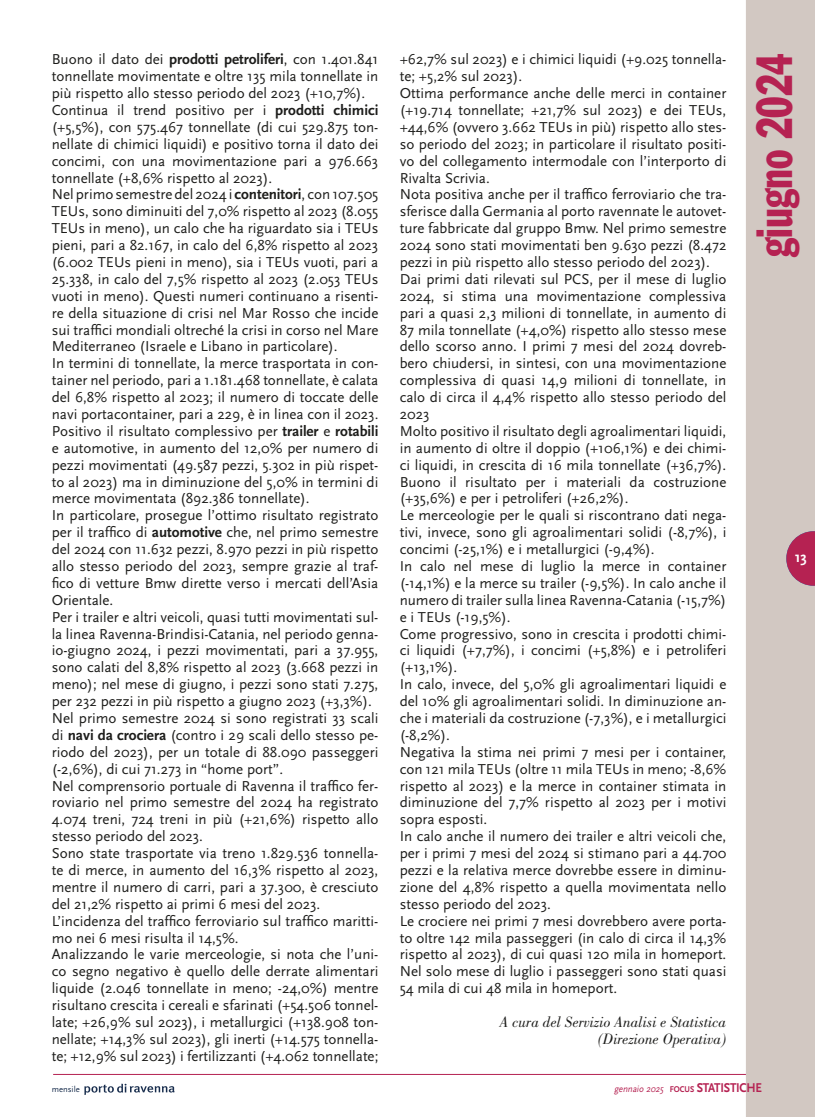
<style>
.page{position:relative;width:815px;height:1117px;background:#fff}
.page>*{position:absolute;margin:0;border:0;box-sizing:border-box;transform-origin:0 0}
.t1{font:condensed 50px "Franklin Gothic";color:#b52252;scale:.8 1}
.t2{font:italic 15.5px/16.9px "Bodoni Std";color:#1d1d1b;text-align:right}
.t3{font:15px/16.9px "Scala Sans";color:#1d1d1b}
.t4{font:700 15px "Scala Sans";color:#fff}
.t5{font:italic 9.88px "Scala Sans";color:#b52252;scale:.9 1}
.t6{font:8.62px "Scala Sans";color:#182d4d}
.s1{font-weight:700;font-size:15.12px}
.s2{font-weight:700;font-style:normal;font-size:8.75px}
.s3{font-weight:700;font-style:normal;font-size:13.38px}
</style>
<div class="page">
<hr style="left:53px;top:1073px;width:762px;height:1px;background:#b52252">
<div style="left:746px;top:0;width:69px;height:1116px;background:#d2c8c2"></div>
<svg style="left:786px;top:531px;width:29px;height:54px;background:#b94469"></svg>
<svg style="left:84px;top:1083px;width:91px;height:11px"></svg>
<p class="t3" style="left:52px;top:51px;width:328px">Buono il dato dei <span class="s1">prodotti petroliferi</span>, con 1.401.841 tonnellate movimentate e oltre 135 mila tonnellate in più rispetto allo stesso periodo del 2023 (+10,7%).<br>Continua il trend positivo per i <span class="s1">prodotti chimici </span>(+5,5%), con 575.467 tonnellate (di cui 529.875 ton&shy;nellate di chimici liquidi) e positivo torna il dato dei concimi, con una movimentazione pari a 976.663 tonnellate (+8,6% rispetto al 2023).<br>Nel primo semestre del 2024 i <span class="s1">contenitori</span>, con 107.505<br>TEUs, sono diminuiti del 7,0% rispetto al 2023 (8.055<br>TEUs in meno), un calo che ha riguardato sia i TEUs pieni, pari a 82.167, in calo del 6,8% rispetto al 2023 (6.002 TEUs pieni in meno), sia i TEUs vuoti, pari a 25.338, in calo del 7,5% rispetto al 2023 (2.053 TEUs vuoti in meno). Questi numeri continuano a risenti&shy;re della situazione di crisi nel Mar Rosso che incide sui traffici mondiali oltreché la crisi in corso nel Mare Mediterraneo (Israele e Libano in particolare).<br>In termini di tonnellate, la merce trasportata in con&shy;tainer nel periodo, pari a 1.181.468 tonnellate, è calata del 6,8% rispetto al 2023; il numero di toccate delle navi portacontainer, pari a 229, è in linea con il 2023.<br>Positivo il risultato complessivo per <span class="s1">trailer</span> e <span class="s1">rotabili </span>e automotive, in aumento del 12,0% per numero di pezzi movimentati (49.587 pezzi, 5.302 in più rispet&shy;to al 2023) ma in diminuzione del 5,0% in termini di merce movimentata (892.386 tonnellate).<br>In particolare, prosegue l’ottimo risultato registrato per il traffico di <span class="s1">automotive</span> che, nel primo semestre del 2024 con 11.632 pezzi, 8.970 pezzi in più rispetto allo stesso periodo del 2023, sempre grazie al traf&shy;fico di vetture Bmw dirette verso i mercati dell’Asia Orientale.<br>Per i trailer e altri veicoli, quasi tutti movimentati sul&shy;la linea Ravenna-Brindisi-Catania, nel periodo genna&shy;io-giugno 2024, i pezzi movimentati, pari a 37.955, sono calati del 8,8% rispetto al 2023 (3.668 pezzi in meno); nel mese di giugno, i pezzi sono stati 7.275, per 232 pezzi in più rispetto a giugno 2023 (+3,3%).<br>Nel primo semestre 2024 si sono registrati 33 scali di <span class="s1">navi da crociera</span> (contro i 29 scali dello stesso pe&shy;riodo del 2023), per un totale di 88.090 passeggeri (-2,6%), di cui 71.273 in “home port”.<br>Nel comprensorio portuale di Ravenna il traffico fer&shy;roviario nel primo semestre del 2024 ha registrato 4.074 treni, 724 treni in più (+21,6%) rispetto allo stesso periodo del 2023.<br>Sono state trasportate via treno 1.829.536 tonnella&shy;te di merce, in aumento del 16,3% rispetto al 2023, mentre il numero di carri, pari a 37.300, è cresciuto del 21,2% rispetto ai primi 6 mesi del 2023.<br>L’incidenza del traffico ferroviario sul traffico maritti&shy;mo nei 6 mesi risulta il 14,5%.<br>Analizzando le varie merceologie, si nota che l’uni&shy;co segno negativo è quello delle derrate alimentari liquide (2.046 tonnellate in meno; -24,0%) mentre risultano crescita i cereali e sfarinati (+54.506 tonnel&shy;late; +26,9% sul 2023), i metallurgici (+138.908 ton&shy;nellate; +14,3% sul 2023), gli inerti (+14.575 tonnella&shy;te; +12,9% sul 2023) i fertilizzanti (+4.062 tonnellate;</p>
<p class="t3" style="left:400px;top:51px;width:328px">+62,7% sul 2023) e i chimici liquidi (+9.025 tonnella&shy;te; +5,2% sul 2023).<br>Ottima performance anche delle merci in container (+19.714 tonnellate; +21,7% sul 2023) e dei TEUs, +44,6% (ovvero 3.662 TEUs in più) rispetto allo stes&shy;so periodo del 2023; in particolare il risultato positi&shy;vo del collegamento intermodale con l’interporto di Rivalta Scrivia.<br>Nota positiva anche per il traffico ferroviario che tra&shy;sferisce dalla Germania al porto ravennate le autovet&shy;ture fabbricate dal gruppo Bmw. Nel primo semestre 2024 sono stati movimentati ben 9.630 pezzi (8.472 pezzi in più rispetto allo stesso periodo del 2023).<br>Dai primi dati rilevati sul PCS, per il mese di luglio 2024, si stima una movimentazione complessiva pari a quasi 2,3 milioni di tonnellate, in aumento di 87 mila tonnellate (+4,0%) rispetto allo stesso mese dello scorso anno. I primi 7 mesi del 2024 dovreb&shy;bero chiudersi, in sintesi, con una movimentazione complessiva di quasi 14,9 milioni di tonnellate, in calo di circa il 4,4% rispetto allo stesso periodo del 2023<br>Molto positivo il risultato degli agroalimentari liquidi, in aumento di oltre il doppio (+106,1%) e dei chimi&shy;ci liquidi, in crescita di 16 mila tonnellate (+36,7%).<br>Buono il risultato per i materiali da costruzione (+35,6%) e per i petroliferi (+26,2%).<br>Le merceologie per le quali si riscontrano dati nega&shy;tivi, invece, sono gli agroalimentari solidi (-8,7%), i concimi (-25,1%) e i metallurgici (-9,4%).<br>In calo nel mese di luglio la merce in container (-14,1%) e la merce su trailer (-9,5%). In calo anche il numero di trailer sulla linea Ravenna-Catania (-15,7%) e i TEUs (-19,5%).<br>Come progressivo, sono in crescita i prodotti chimi&shy;ci liquidi (+7,7%), i concimi (+5,8%) e i petroliferi (+13,1%).<br>In calo, invece, del 5,0% gli agroalimentari liquidi e del 10% gli agroalimentari solidi. In diminuzione an&shy;che i materiali da costruzione (-7,3%), e i metallurgici (-8,2%).<br>Negativa la stima nei primi 7 mesi per i container, con 121 mila TEUs (oltre 11 mila TEUs in meno; -8,6% rispetto al 2023) e la merce in container stimata in diminuzione del 7,7% rispetto al 2023 per i motivi sopra esposti.<br>In calo anche il numero dei trailer e altri veicoli che, per i primi 7 mesi del 2024 si stimano pari a 44.700 pezzi e la relativa merce dovrebbe essere in diminu&shy;zione del 4,8% rispetto a quella movimentata nello stesso periodo del 2023.<br>Le crociere nei primi 7 mesi dovrebbero avere porta&shy;to oltre 142 mila passeggeri (in calo di circa il 14,3% rispetto al 2023), di cui quasi 120 mila in homeport.<br>Nel solo mese di luglio i passeggeri sono stati quasi 54 mila di cui 48 mila in homeport.</p>
<p class="t2" style="left:500px;top:1013px;width:228px">A cura del Servizio Analisi e Statistica (Direzione Operativa)</p>
<h1 class="t1" style="left:744px;top:257px;width:256px;rotate:-90deg">giugno 2024</h1>
<p class="t4" style="left:795px;top:549px;width:14px">13</p>
<p class="t6" style="left:52px;top:1084px;width:30px">mensile</p>
<p class="t5" style="left:614px;top:1083px;width:166px">gennaio 2025 <span class="s2">FOCUS</span> <span class="s3">STATISTICHE</span></p>
</div>
